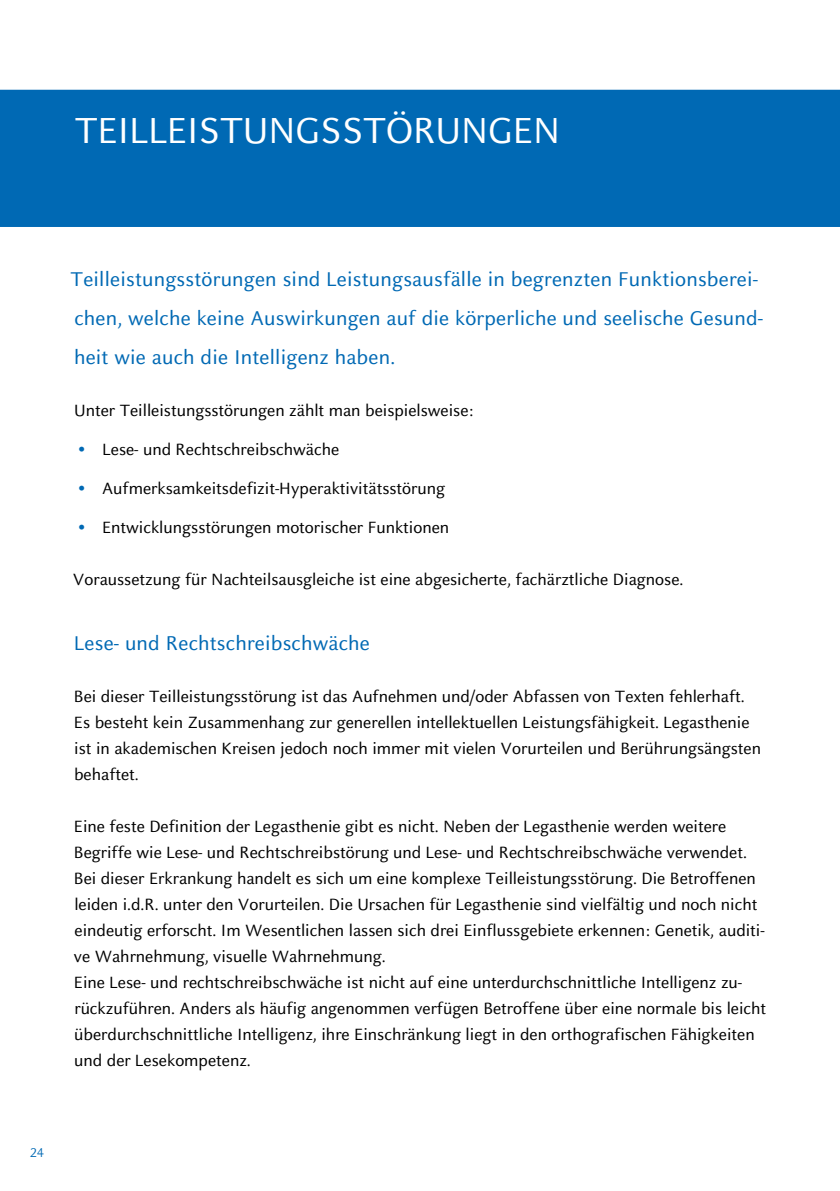
<style>
.page{position:relative;width:840px;height:1191px;background:#fff}
.page>*{position:absolute;margin:0;border:0;box-sizing:border-box;transform-origin:0 0}
.t1{font:40px "HHU Celeste Sans";letter-spacing:-.01em;color:#fff}
.t2{font:22px/39px "HHU Celeste Sans";letter-spacing:.01em;color:#0069b4}
.t3{font:18px/26px "HHU Celeste Sans";color:#000}
.t4{font:14px "HHU Celeste Sans";color:#0069b4}
.s1{font-size:27px;color:#0069b4}
</style>
<div class="page">
<div style="left:0;top:90px;width:839px;height:137px;background:#0069b4"></div>
<h1 class="t1" style="left:75px;top:105px;width:487px">TEILLEISTUNGSSTÖRUNGEN</h1>
<p class="t2" style="left:70px;top:259px;width:693px">Teilleistungsstörungen sind Leistungsausfälle in begrenzten Funktionsberei&shy;chen, welche keine Auswirkungen auf die körperliche und seelische Gesund&shy;heit wie auch die Intelligenz haben.</p>
<p class="t3" style="left:74px;top:397px;width:401px">Unter Teilleistungsstörungen zählt man beispielsweise:</p>
<p class="t3" style="left:78px;top:436px;width:262px"><span class="s1">•</span> Lese- und Rechtschreibschwäche</p>
<p class="t3" style="left:78px;top:475px;width:368px"><span class="s1">•</span> Aufmerksamkeitsdefizit-Hyperaktivitätsstörung</p>
<p class="t3" style="left:78px;top:514px;width:372px"><span class="s1">•</span> Entwicklungsstörungen motorischer Funktionen</p>
<p class="t3" style="left:73px;top:566px;width:612px">Voraussetzung für Nachteilsausgleiche ist eine abgesicherte, fachärztliche Diagnose.</p>
<p class="t2" style="left:74px;top:623px;width:297px">Lese- und Rechtschreibschwäche</p>
<p class="t3" style="left:74px;top:683px;width:688px">Bei dieser Teilleistungsstörung ist das Aufnehmen und/oder Abfassen von Texten fehlerhaft.<br>Es besteht kein Zusammenhang zur generellen intellektuellen Leistungsfähigkeit. Legasthenie ist in akademischen Kreisen jedoch noch immer mit vielen Vorurteilen und Berührungsängsten behaftet.</p>
<p class="t3" style="left:74px;top:812px;width:693px">Eine feste Definition der Legasthenie gibt es nicht. Neben der Legasthenie werden weitere Begriffe wie Lese- und Rechtschreibstörung und Lese- und Rechtschreibschwäche verwendet.<br>Bei dieser Erkrankung handelt es sich um eine komplexe Teilleistungsstörung. Die Betroffenen leiden i.d.R. unter den Vorurteilen. Die Ursachen für Legasthenie sind vielfältig und noch nicht eindeutig erforscht. Im Wesentlichen lassen sich drei Einflussgebiete erkennen: Genetik, auditi&shy;ve Wahrnehmung, visuelle Wahrnehmung.<br>Eine Lese- und rechtschreibschwäche ist nicht auf eine unterdurchschnittliche Intelligenz zu&shy;rückzuführen. Anders als häufig angenommen verfügen Betroffene über eine normale bis leicht überdurchschnittliche Intelligenz, ihre Einschränkung liegt in den orthografischen Fähigkeiten und der Lesekompetenz.</p>
<p class="t4" style="left:30px;top:1143px;width:16px">24</p>
</div>
